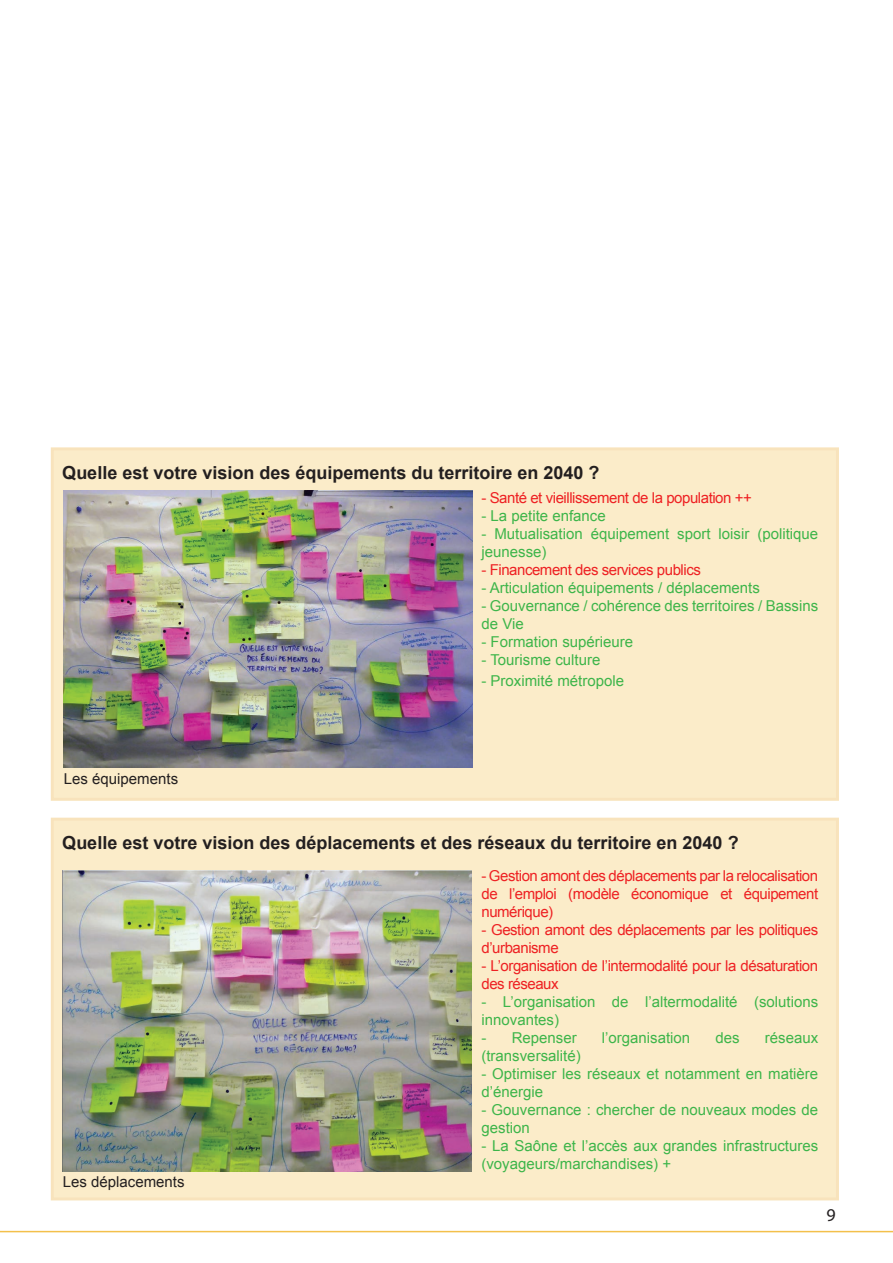
<style>
.page{position:relative;width:893px;height:1263px;background:#fff}
.page>*{position:absolute;margin:0;border:0;box-sizing:border-box;transform-origin:0 0}
.t1{font:700 18px "Arial";color:#231f20}
.t2{font:18px "Myriad Pro";color:#231f20}
.t3{font:15px/18px "Arial";color:#3db54a}
.t4{font:15px/18px "Arial";letter-spacing:-.03em;color:#ee2123}
.t5{font:15px "Arial";color:#231f20}
</style>
<div class="page">
<hr style="left:0;top:1231px;width:893px;height:1px;background:#f3c04b">
<div style="left:51px;top:447px;width:788px;height:354px;background:#fbecc9"></div>
<div style="left:51px;top:818px;width:788px;height:382px;background:#fbecc9"></div>
<img style="left:62px;top:870px;width:409px;height:301px">
<img style="left:64px;top:491px;width:409px;height:277px">
<p class="t1" style="left:62px;top:460px;width:539px">Quelle est votre vision des équipements du territoire en 2040 ?</p>
<p class="t4" style="left:481px;top:488px;width:272px">- Santé et vieillissement de la population ++</p>
<p class="t3" style="left:481px;top:506px;width:126px">- La petite enfance</p>
<p class="t3" style="left:481px;top:524px;width:338px">- Mutualisation équipement sport loisir (politique jeunesse)</p>
<p class="t4" style="left:481px;top:560px;width:221px">- Financement des services publics</p>
<p class="t3" style="left:481px;top:578px;width:280px">- Articulation équipements / déplacements</p>
<p class="t3" style="left:481px;top:596px;width:338px">- Gouvernance / cohérence des territoires / Bassins de Vie</p>
<p class="t3" style="left:481px;top:632px;width:153px">- Formation supérieure</p>
<p class="t3" style="left:481px;top:650px;width:120px">- Tourisme culture</p>
<p class="t3" style="left:481px;top:672px;width:144px">- Proximité métropole</p>
<p class="t5" style="left:64px;top:768px;width:116px">Les équipements</p>
<p class="t1" style="left:62px;top:830px;width:678px">Quelle est votre vision des déplacements et des réseaux du territoire en 2040 ?</p>
<p class="t5" style="left:63px;top:1171px;width:123px">Les déplacements</p>
<p class="t4" style="left:481px;top:867px;width:338px;text-align:justify">- Gestion amont des déplacements par la relocalisation de l’emploi (modèle économique et équipement numérique)</p>
<p class="t4" style="left:481px;top:921px;width:338px">- Gestion amont des déplacements par les politiques d’urbanisme</p>
<p class="t4" style="left:481px;top:957px;width:338px">- L’organisation de l’intermodalité pour la désaturation des réseaux</p>
<p class="t3" style="left:481px;top:993px;width:338px">- L’organisation de l’altermodalité (solutions innovantes)</p>
<p class="t3" style="left:481px;top:1029px;width:97px">- Repenser</p>
<p class="t3" style="left:602px;top:1029px;width:90px">l’organisation</p>
<p class="t3" style="left:715px;top:1029px;width:26px">des</p>
<p class="t3" style="left:765px;top:1029px;width:55px">réseaux</p>
<p class="t3" style="left:481px;top:1047px;width:101px">(transversalité)</p>
<p class="t3" style="left:481px;top:1065px;width:338px">- Optimiser les réseaux et notamment en matière d’énergie</p>
<p class="t3" style="left:481px;top:1101px;width:338px">- Gouvernance : chercher de nouveaux modes de gestion</p>
<p class="t3" style="left:481px;top:1137px;width:338px">- La Saône et l’accès aux grandes infrastructures (voyageurs/marchandises) +</p>
<p class="t2" style="left:826px;top:1204px;width:11px">9</p>
</div>
